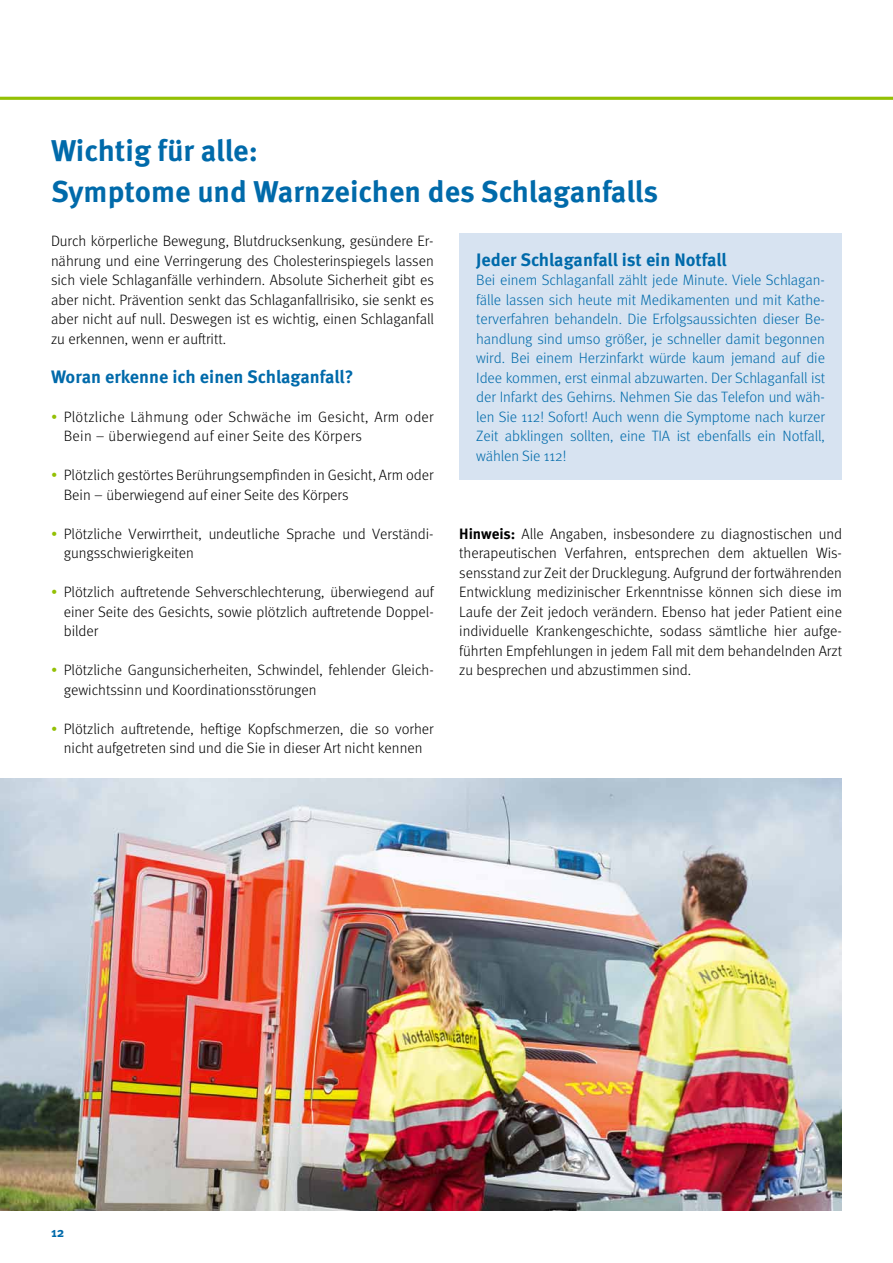
<style>
.page{position:relative;width:893px;height:1263px;background:#fff}
.page>*{position:absolute;margin:0;border:0;box-sizing:border-box;transform-origin:0 0}
.t1{font:700 30px/41.2px "Meta Pro";color:#006aaa}
.t2{font:700 18px "Meta Pro";color:#006aaa}
.t3{font:300 15px/19.5px "Meta OT";color:#000;text-align:justify}
.t4{font:300 15px/19.5px "Meta OT";letter-spacing:-.005em;color:#006aaa;text-align:justify}
.t5{font:300 15px/19.5px "Meta OT";letter-spacing:.02em;color:#000}
.t6{font:700 13.5px "Meta Pro";color:#006aaa}
.s1{color:#93c004}
.s2{font-family:"Meta Pro";font-weight:700}
</style>
<div class="page">
<hr style="left:0;top:97px;width:893px;height:3px;background:#93c004">
<div style="left:459px;top:234px;width:383px;height:246px;background:#d7e3f1"></div>
<img style="left:0;top:778px;width:842px;height:433px">
<h1 class="t1" style="left:51px;top:130px;width:608px">Wichtig für alle:<br>Symptome und Warnzeichen des Schlaganfalls</h1>
<p class="t3" style="left:51px;top:231px;width:384px">Durch körperliche Bewegung, Blutdrucksenkung, gesündere Er&shy;nährung und eine Verringerung des Cholesterinspiegels lassen sich viele Schlaganfälle verhindern. Absolute Sicherheit gibt es aber nicht. Prävention senkt das Schlaganfallrisiko, sie senkt es aber nicht auf null. Deswegen ist es wichtig, einen Schlaganfall zu erkennen, wenn er auftritt.</p>
<p class="t2" style="left:51px;top:365px;width:304px">Woran erkenne ich einen Schlaganfall?</p>
<p class="t5" style="left:64px;top:407px;width:371px;text-indent:-13px"><span class="s1">•</span> Plötzliche Lähmung oder Schwäche im Gesicht, Arm oder<br>Bein – überwiegend auf einer Seite des Körpers</p>
<p class="t3" style="left:64px;top:465px;width:371px;text-indent:-13px"><span class="s1">•</span> Plötzlich gestörtes Berührungsempfinden in Gesicht, Arm oder<br>Bein – überwiegend auf einer Seite des Körpers</p>
<p class="t3" style="left:64px;top:524px;width:371px;text-indent:-13px"><span class="s1">•</span> Plötzliche Verwirrtheit, undeutliche Sprache und Verständi&shy;gungsschwierigkeiten</p>
<p class="t3" style="left:64px;top:582px;width:372px;text-indent:-13px"><span class="s1">•</span> Plötzlich auftretende Sehverschlechterung, überwiegend auf einer Seite des Gesichts, sowie plötzlich auftretende Doppel&shy;bilder</p>
<p class="t3" style="left:64px;top:660px;width:371px;text-indent:-13px"><span class="s1">•</span> Plötzliche Gangunsicherheiten, Schwindel, fehlender Gleich&shy;gewichtssinn und Koordinationsstörungen</p>
<p class="t3" style="left:51px;top:719px;width:384px;text-align:center"><span class="s1">•</span> Plötzlich auftretende, heftige Kopfschmerzen, die so vorher nicht aufgetreten sind und die Sie in dieser Art nicht kennen</p>
<p class="t2" style="left:476px;top:248px;width:252px">Jeder Schlaganfall ist ein Notfall</p>
<p class="t4" style="left:476px;top:270px;width:350px">Bei einem Schlaganfall zählt jede Minute. Viele Schlagan&shy;fälle lassen sich heute mit Medikamenten und mit Kathe&shy;terverfahren behandeln. Die Erfolgsaussichten dieser Be&shy;handlung sind umso größer, je schneller damit begonnen wird. Bei einem Herzinfarkt würde kaum jemand auf die Idee kommen, erst einmal abzuwarten. Der Schlaganfall ist der Infarkt des Gehirns. Nehmen Sie das Telefon und wäh&shy;len Sie 112! Sofort! Auch wenn die Symptome nach kurzer Zeit abklingen sollten, eine TIA ist ebenfalls ein Notfall, wählen Sie 112!</p>
<p class="t3" style="left:459px;top:524px;width:384px"><span class="s2">Hinweis:</span> Alle Angaben, insbesondere zu diagnostischen und therapeutischen Verfahren, entsprechen dem aktuellen Wis&shy;sensstand zur Zeit der Drucklegung. Aufgrund der fortwährenden Entwicklung medizinischer Erkenntnisse können sich diese im Laufe der Zeit jedoch verändern. Ebenso hat jeder Patient eine individuelle Krankengeschichte, sodass sämtliche hier aufge&shy;führten Empfehlungen in jedem Fall mit dem behandelnden Arzt zu besprechen und abzustimmen sind.</p>
<p class="t6" style="left:51px;top:1224px;width:15px">12</p>
</div>
